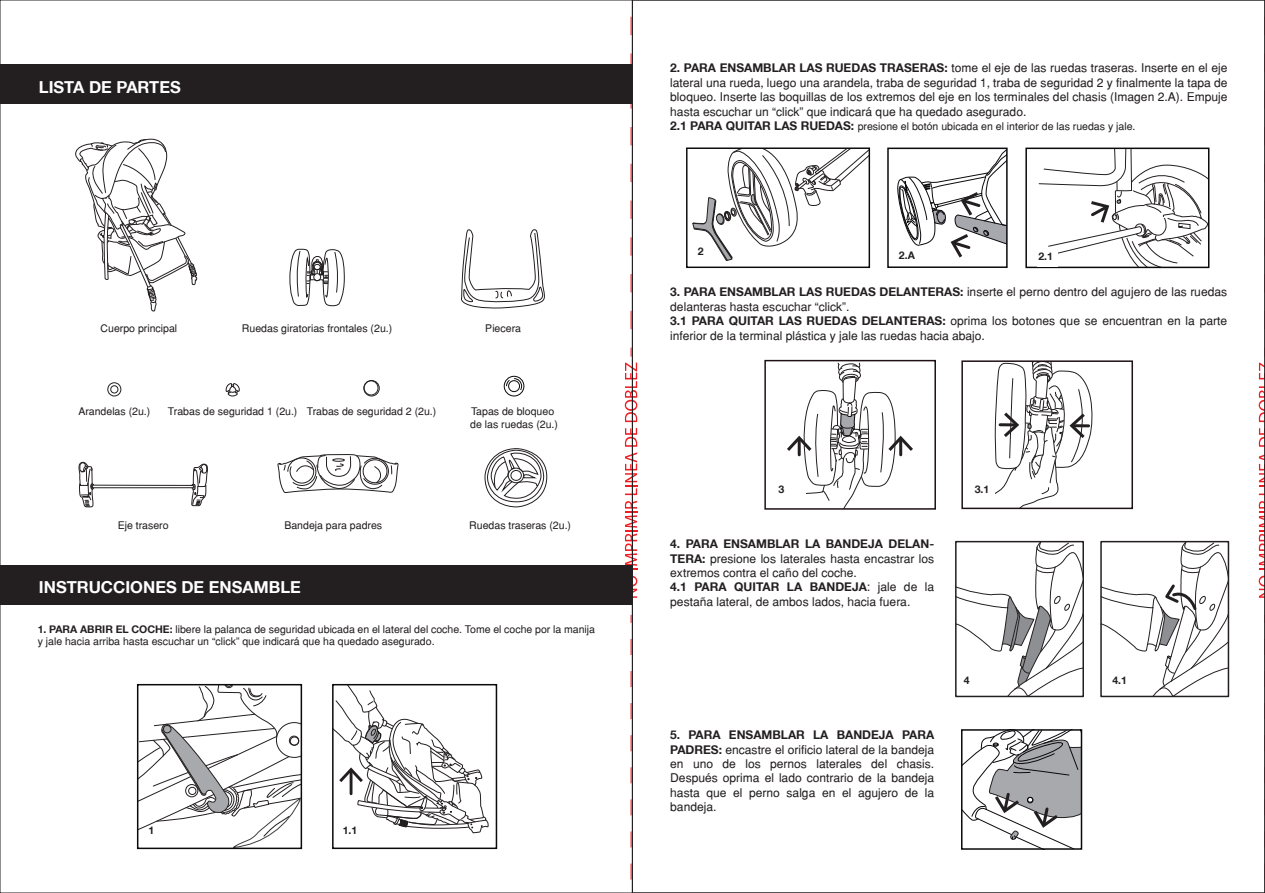
<style>
.page{position:relative;width:1265px;height:893px;background:#fff}
.page>*{position:absolute;margin:0;border:0;box-sizing:border-box;transform-origin:0 0}
.t1{font:700 16.5px "Helvetica 75";color:#fff}
.t2{font:12px/14.4px "Helvetica";color:#231f20}
.t3{font:700 12px "Helvetica 75";color:#231f20}
.t4{font:10.5px/12.6px "Helvetica";color:#231f20}
.t5{font:700 10.5px "Helvetica 75";color:#231f20}
.s1{font-family:"Helvetica 75";font-weight:700}
.s2{font-family:"Helvetica 75";font-weight:700;font-size:12px}
.s3{font-family:"Helvetica";font-weight:400}
</style>
<div class="page">
<svg style="left:634px;top:576px;width:3px;height:22px"></svg>
<svg style="left:625px;top:501px;width:12px;height:69px"></svg>
<svg style="left:625px;top:428px;width:12px;height:67px"></svg>
<svg style="left:625px;top:363px;width:12px;height:59px"></svg>
<div style="left:0;top:65px;width:632px;height:39px;background:#231f20"></div>
<div style="left:0;top:565px;width:632px;height:39px;background:#231f20"></div>
<svg style="left:75px;top:139px;width:123px;height:173px"></svg>
<svg style="left:290px;top:248px;width:55px;height:59px"></svg>
<svg style="left:277px;top:454px;width:122px;height:39px"></svg>
<svg style="left:78px;top:462px;width:130px;height:46px"></svg>
<div style="left:485px;top:448px;width:62px;height:59px;border:1px solid #231f20;border-radius:50%"></div>
<svg style="left:487px;top:449px;width:57px;height:54px"></svg>
<svg style="left:461px;top:229px;width:84px;height:80px"></svg>
<div style="left:107px;top:382px;width:14px;height:14px;border:1px solid #231f20;border-radius:50%"></div>
<div style="left:110px;top:385px;width:8px;height:8px;border:1px solid #231f20;border-radius:50%"></div>
<div style="left:363px;top:380px;width:17px;height:16px;border:1px solid #231f20;border-radius:50%"></div>
<div style="left:364px;top:380px;width:14px;height:15px;border:1px solid #231f20;border-radius:50%"></div>
<svg style="left:225px;top:383px;width:15px;height:14px"></svg>
<div style="left:508px;top:380px;width:12px;height:12px;border:1px solid #0b090c;border-radius:50%"></div>
<div style="left:504px;top:376px;width:20px;height:20px;border:1px solid #0b090c;border-radius:50%"></div>
<svg style="left:506px;top:378px;width:16px;height:13px"></svg>
<svg style="left:335px;top:687px;width:154px;height:146px"></svg>
<div style="left:332px;top:684px;width:165px;height:165px;border:2px solid #0b090c"></div>
<svg style="left:140px;top:687px;width:159px;height:159px"></svg>
<div style="left:137px;top:684px;width:165px;height:165px;border:2px solid #0b090c"></div>
<div style="left:887px;top:148px;width:121px;height:120px;border:2px solid #0b090c"></div>
<svg style="left:897px;top:148px;width:110px;height:109px"></svg>
<svg style="left:964px;top:732px;width:115px;height:115px"></svg>
<div style="left:965px;top:829px;width:32px;height:19px;background:#fff"></div>
<div style="left:961px;top:729px;width:121px;height:121px;border:2px solid #0b090c"></div>
<svg style="left:1038px;top:151px;width:168px;height:114px"></svg>
<div style="left:1025px;top:148px;width:184px;height:120px;border:2px solid #0b090c"></div>
<div style="left:1037px;top:248px;width:20px;height:18px;background:#fff"></div>
<svg style="left:958px;top:544px;width:123px;height:150px"></svg>
<div style="left:955px;top:541px;width:129px;height:156px;border:2px solid #231f20"></div>
<svg style="left:1100px;top:541px;width:129px;height:156px"></svg>
<svg style="left:787px;top:363px;width:126px;height:144px"></svg>
<div style="left:773px;top:481px;width:32px;height:20px;background:#fff"></div>
<div style="left:764px;top:360px;width:172px;height:150px;border:2px solid #1e1013"></div>
<svg style="left:994px;top:363px;width:99px;height:143px"></svg>
<div style="left:961px;top:360px;width:172px;height:149px;border:2px solid #1e1013"></div>
<svg style="left:692px;top:149px;width:176px;height:112px"></svg>
<div style="left:686px;top:147px;width:184px;height:121px;border:1px solid #0b090c"></div>
<div style="left:697px;top:245px;width:18px;height:16px;background:#fff"></div>
<svg style="left:1259px;top:362px;width:4px;height:236px"></svg>
<h1 class="t1" style="left:39px;top:76px;width:143px">LISTA DE PARTES</h1>
<p class="t4" style="left:101px;top:321px;width:78px">Cuerpo principal</p>
<p class="t4" style="left:242px;top:321px;width:152px">Ruedas giratorias frontales (2u.)</p>
<p class="t4" style="left:485px;top:321px;width:37px">Piecera</p>
<p class="t4" style="left:78px;top:405px;width:73px">Arandelas (2u.)</p>
<p class="t4" style="left:168px;top:405px;width:270px">Trabas de seguridad 1 (2u.) Trabas de seguridad 2 (2u.)</p>
<p class="t4" style="left:470px;top:405px;width:89px">Tapas de bloqueo de las ruedas (2u.)</p>
<p class="t4" style="left:118px;top:518px;width:52px">Eje trasero</p>
<p class="t4" style="left:284px;top:518px;width:99px">Bandeja para padres</p>
<p class="t4" style="left:469px;top:518px;width:103px">Ruedas traseras (2u.)</p>
<h1 class="t1" style="left:39px;top:576px;width:263px">INSTRUCCIONES DE ENSAMBLE</h1>
<p class="t4" style="left:38px;top:623px;width:559px"><span class="s1">1. PARA ABRIR EL COCHE:</span> libere la palanca de seguridad ubicada en el lateral del coche. Tome el coche por la manija y jale hacia arriba hasta escuchar un “click” que indicará que ha quedado asegurado.</p>
<p class="t5" style="left:148px;top:824px;width:7px">1</p>
<p class="t5" style="left:343px;top:824px;width:16px">1.1</p>
<p class="t2" style="left:670px;top:61px;width:559px;text-align:justify"><span class="s1">2. PARA ENSAMBLAR LAS RUEDAS TRASERAS:</span> tome el eje de las ruedas traseras. Inserte en el eje lateral una rueda, luego una arandela, traba de seguridad 1, traba de seguridad 2 y finalmente la tapa de bloqueo. Inserte las boquillas de los extremos del eje en los terminales del chasis (Imagen 2.A). Empuje hasta escuchar un “click” que indicará que ha quedado asegurado.</p>
<p class="t4" style="left:670px;top:120px;width:467px"><span class="s2">2.1 PARA QUITAR LAS RUEDAS:</span> presione el botón ubicada en el interior de las ruedas y jale.</p>
<p class="t5" style="left:698px;top:245px;width:7px">2</p>
<p class="t5" style="left:899px;top:249px;width:17px">2.A</p>
<p class="t5" style="left:1038px;top:250px;width:16px">2.1</p>
<p class="t2" style="left:670px;top:285px;width:558px"><span class="s1">3. PARA ENSAMBLAR LAS RUEDAS DELANTERAS:</span> inserte el perno dentro del agujero de las ruedas delanteras hasta escuchar “click”.<br><span class="s1">3.1 PARA QUITAR LAS RUEDAS DELANTERAS:</span> oprima los botones que se encuentran en la parte inferior de la terminal plástica y jale las ruedas hacia abajo.</p>
<p class="t5" style="left:778px;top:483px;width:7px">3</p>
<p class="t5" style="left:975px;top:483px;width:16px">3.1</p>
<p class="t3" style="left:670px;top:536px;width:265px">4. PARA ENSAMBLAR LA BANDEJA DELAN-</p>
<p class="t2" style="left:670px;top:551px;width:265px"><span class="s1">TERA:</span> presione los laterales hasta encastrar los extremos contra el caño del coche.</p>
<p class="t3" style="left:670px;top:580px;width:265px">4.1 PARA QUITAR LA BANDEJA<span class="s3">: jale de la</span></p>
<p class="t2" style="left:670px;top:594px;width:242px">pestaña lateral, de ambos lados, hacia fuera.</p>
<p class="t3" style="left:670px;top:727px;width:265px">5. PARA ENSAMBLAR LA BANDEJA PARA</p>
<p class="t2" style="left:670px;top:742px;width:265px;text-align:justify"><span class="s1">PADRES:</span> encastre el orificio lateral de la bandeja en uno de los pernos laterales del chasis.<br>Después oprima el lado contrario de la bandeja hasta que el perno salga en el agujero de la bandeja.</p>
<p class="t5" style="left:964px;top:674px;width:7px">4</p>
<p class="t5" style="left:1112px;top:674px;width:16px">4.1</p>
</div>
